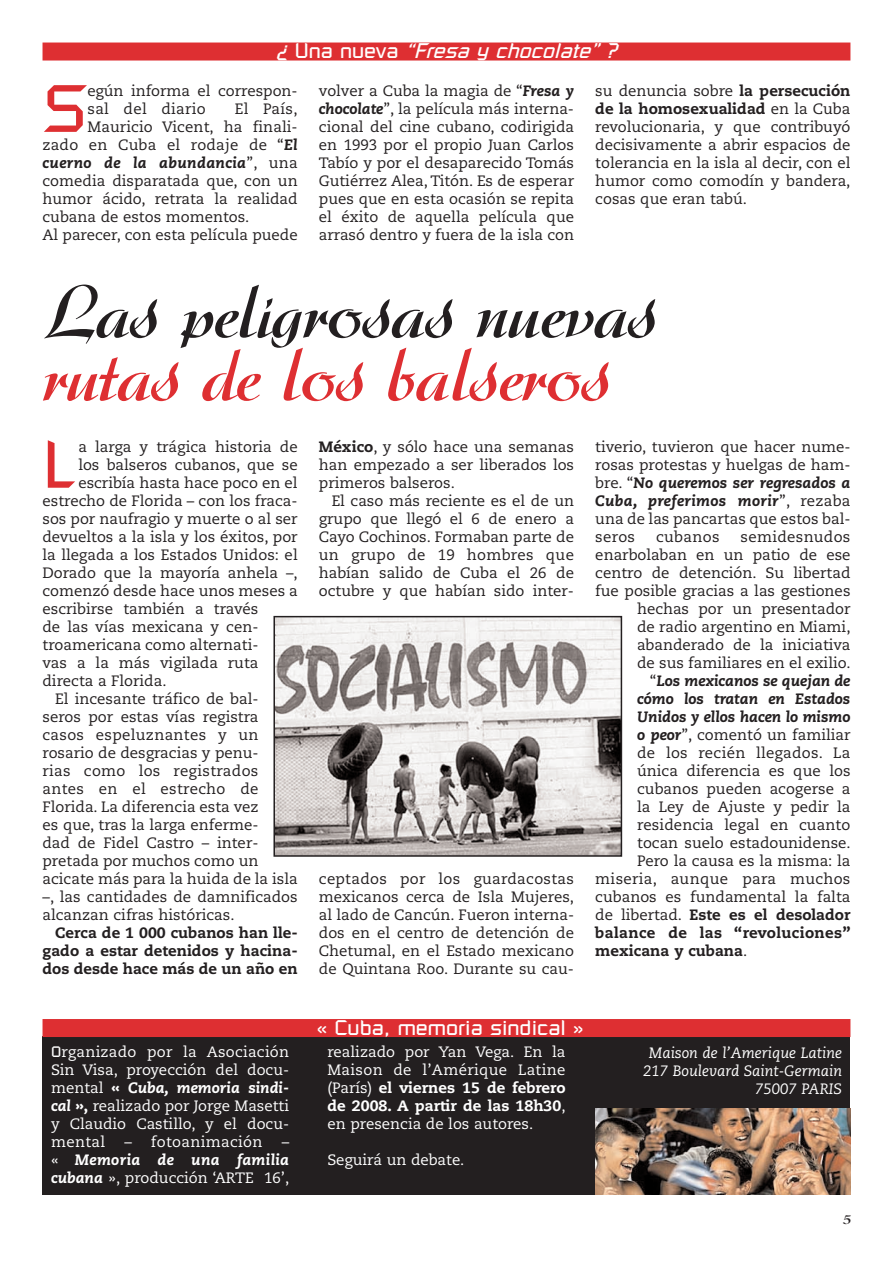
<style>
.page{position:relative;width:893px;height:1263px;background:#fff}
.page>*{position:absolute;margin:0;border:0;box-sizing:border-box;transform-origin:0 0}
.t1{font:500 73.5px "Arkona";color:#231f20}
.t2{font:500 73.5px "Arkona";color:#de2f32}
.t3{font:66px "Russell Square";color:#de2f32}
.t4{font:italic 21px "Russell Square";color:#fff}
.t5{font:21px "Russell Square";color:#fff}
.t6{font:15px/18px "Caecilia";color:#231f20;text-align:justify}
.t7{font:15px/18px "Caecilia";color:#fff;text-align:justify}
.t8{font:15px "Caecilia";letter-spacing:.02em;color:#231f20}
.t9{font:800 15px/18px "Caecilia";color:#231f20;text-align:justify}
.t10{font:italic 800 15px "Caecilia";color:#231f20}
.t11{font:italic 15px/18px "Caecilia";color:#fff;text-align:right}
.t12{font:italic 800 15px/18px "Caecilia";letter-spacing:.025em;color:#fff;text-align:justify}
.t13{font:800 15px "Caecilia";letter-spacing:.025em;color:#231f20}
.t14{font:italic 800 15px "Caecilia";letter-spacing:.025em;color:#231f20}
.t15{font:15px "Caecilia";letter-spacing:.02em;color:#fff}
.t16{font:500 15px "Arkona";color:#231f20}
.s1{font-style:normal}
.s2{font-weight:800;font-style:italic}
.s3{font-weight:400;font-style:normal}
.s4{font-weight:800}
.s5{font-family:"Russell Square"}
.s6{font-weight:400}
</style>
<div class="page">
<img style="left:276px;top:619px;width:343px;height:235px">
<div style="left:273px;top:616px;width:349px;height:241px;border:2px solid #231f20"></div>
<div style="left:43px;top:1037px;width:807px;height:158px;background:#231f20"></div>
<div style="left:43px;top:43px;width:807px;height:18px;background:#de2f32"></div>
<div style="left:43px;top:1019px;width:807px;height:18px;background:#de2f32"></div>
<img style="left:595px;top:1109px;width:255px;height:86px">
<h3 class="t4" style="left:276px;top:44px;width:341px">¿ <span class="s1">Una nueva</span> “Fresa y chocolate” ?</h3>
<h2 class="t3" style="left:43px;top:85px;width:47px">S</h2>
<p class="t6" style="left:88px;top:83px;width:212px">egún informa el correspon&shy;sal del diario</p>
<p class="t6" style="left:235px;top:101px;width:64px">El País,</p>
<p class="t6" style="left:88px;top:119px;width:212px">Mauricio Vicent, ha finali-</p>
<p class="t6" style="left:43px;top:137px;width:257px">zado en Cuba el rodaje de “<span class="s2">El</span></p>
<p class="t14" style="left:43px;top:156px;width:257px">cuerno de la abundancia<span class="s3">”, una</span></p>
<p class="t6" style="left:43px;top:173px;width:257px">comedia disparatada que, con un</p>
<p class="t6" style="left:43px;top:191px;width:257px">humor ácido, retrata la realidad</p>
<p class="t6" style="left:43px;top:209px;width:208px">cubana de estos momentos.</p>
<p class="t6" style="left:43px;top:227px;width:257px">Al parecer, con esta película puede</p>
<p class="t6" style="left:319px;top:83px;width:257px">volver a Cuba la magia de “<span class="s2">Fresa y chocolate</span>”, la película más interna&shy;cional del cine cubano, codirigida en 1993 por el propio Juan Carlos Tabío y por el desaparecido Tomás Gutiérrez Alea, Titón. Es de esperar pues que en esta ocasión se repita el éxito de aquella película que arrasó dentro y fuera de la isla con</p>
<p class="t6" style="left:595px;top:83px;width:257px">su denuncia sobre <span class="s4">la persecución de la homosexualidad</span> en la Cuba revolucionaria, y que contribuyó decisivamente a abrir espacios de tolerancia en la isla al decir, con el humor como comodín y bandera, cosas que eran tabú.</p>
<h1 class="t1" style="left:43px;top:285px;width:616px">Las peligrosas nuevas</h1>
<h1 class="t2" style="left:43px;top:348px;width:569px">rutas de los balseros</h1>
<h2 class="t3" style="left:43px;top:441px;width:33px">L</h2>
<p class="t6" style="left:78px;top:439px;width:221px">a larga y trágica historia de</p>
<p class="t6" style="left:78px;top:457px;width:221px">los balseros cubanos, que se</p>
<p class="t6" style="left:78px;top:475px;width:221px">escribía hasta hace poco en el</p>
<p class="t6" style="left:43px;top:493px;width:257px">estrecho de Florida – con los fraca-</p>
<p class="t6" style="left:43px;top:511px;width:257px">sos por naufragio y muerte o al ser</p>
<p class="t6" style="left:43px;top:529px;width:257px">devueltos a la isla y los éxitos, por</p>
<p class="t6" style="left:43px;top:547px;width:257px">la llegada a los Estados Unidos: el</p>
<p class="t6" style="left:43px;top:565px;width:257px">Dorado que la mayoría anhela –,</p>
<p class="t6" style="left:43px;top:583px;width:257px">comenzó desde hace unos meses a</p>
<p class="t6" style="left:43px;top:601px;width:217px">escribirse también a través</p>
<p class="t6" style="left:43px;top:619px;width:218px">de las vías mexicana y cen-</p>
<p class="t6" style="left:43px;top:637px;width:217px">troamericana como alternati-</p>
<p class="t6" style="left:43px;top:655px;width:217px">vas a la más vigilada ruta</p>
<p class="t6" style="left:43px;top:673px;width:126px">directa a Florida.</p>
<p class="t6" style="left:55px;top:691px;width:205px">El incesante tráfico de bal-</p>
<p class="t6" style="left:43px;top:709px;width:218px">seros por estas vías registra</p>
<p class="t8" style="left:43px;top:728px;width:217px">casos espeluznantes y un</p>
<p class="t6" style="left:43px;top:745px;width:217px">rosario de desgracias y penu-</p>
<p class="t8" style="left:43px;top:764px;width:217px">rias como los registrados</p>
<p class="t8" style="left:43px;top:782px;width:217px">antes en el estrecho de</p>
<p class="t6" style="left:43px;top:799px;width:217px">Florida. La diferencia esta vez</p>
<p class="t6" style="left:43px;top:817px;width:218px">es que, tras la larga enferme-</p>
<p class="t6" style="left:43px;top:835px;width:217px">dad de Fidel Castro – inter-</p>
<p class="t6" style="left:43px;top:853px;width:217px">pretada por muchos como un</p>
<p class="t6" style="left:43px;top:871px;width:257px">acicate más para la huida de la isla</p>
<p class="t6" style="left:43px;top:889px;width:257px">–, las cantidades de damnificados</p>
<p class="t6" style="left:43px;top:907px;width:193px">alcanzan cifras históricas.</p>
<p class="t9" style="left:43px;top:925px;width:257px;text-indent:13px">Cerca de 1 000 cubanos han lle&shy;gado a estar detenidos y hacina&shy;dos desde hace más de un año en</p>
<p class="t7" style="left:51px;top:1044px;width:240px"><span class="s5">O</span>rganizado por la Asociación Sin Visa, proyección del docu&shy;mental <span class="s4">«</span> <span class="s2">Cuba, memoria sindi&shy;cal</span> <span class="s4">»,</span> realizado por Jorge Masetti y Claudio Castillo, y el docu&shy;mental</p>
<p class="t15" style="left:124px;top:1135px;width:140px">– fotoanimación</p>
<p class="t12" style="left:51px;top:1134px;width:240px;text-indent:231px"><span class="s3">– «</span> Memoria de una familia cubana <span class="s3">», producción ‘ARTE 16’,</span></p>
<p class="t6" style="left:319px;top:439px;width:257px"><span class="s4">México</span>, y sólo hace una semanas han empezado a ser liberados los primeros balseros.</p>
<p class="t6" style="left:319px;top:493px;width:257px;text-indent:13px">El caso más reciente es el de un grupo que llegó el 6 de enero a Cayo Cochinos. Formaban parte de un grupo de 19 hombres que habían salido de Cuba el 26 de octubre y que habían sido inter-</p>
<p class="t6" style="left:319px;top:871px;width:257px">ceptados por los guardacostas mexicanos cerca de Isla Mujeres, al lado de Cancún. Fueron interna&shy;dos en el centro de detención de Chetumal, en el Estado mexicano de Quintana Roo. Durante su cau-</p>
<p class="t6" style="left:595px;top:439px;width:257px">tiverio, tuvieron que hacer nume&shy;rosas protestas y huelgas de ham&shy;bre. “<span class="s2">No queremos ser regresados a Cuba, preferimos morir</span>”, rezaba una de las pancartas que estos bal&shy;seros</p>
<p class="t8" style="left:656px;top:530px;width:65px">cubanos</p>
<p class="t8" style="left:740px;top:530px;width:111px">semidesnudos</p>
<p class="t6" style="left:595px;top:547px;width:257px">enarbolaban en un patio de ese</p>
<p class="t6" style="left:595px;top:565px;width:257px">centro de detención. Su libertad</p>
<p class="t6" style="left:595px;top:583px;width:257px">fue posible gracias a las gestiones</p>
<p class="t6" style="left:637px;top:601px;width:215px">hechas por un presentador</p>
<p class="t6" style="left:637px;top:619px;width:215px">de radio argentino en Miami,</p>
<p class="t6" style="left:637px;top:637px;width:215px">abanderado de la iniciativa</p>
<p class="t6" style="left:637px;top:655px;width:215px">de sus familiares en el exilio.</p>
<p class="t10" style="left:650px;top:674px;width:202px"><span class="s3">“</span>Los mexicanos se quejan de</p>
<p class="t10" style="left:637px;top:692px;width:215px">cómo los tratan en Estados</p>
<p class="t10" style="left:637px;top:710px;width:215px">Unidos y ellos hacen lo mismo</p>
<p class="t6" style="left:637px;top:727px;width:215px"><span class="s2">o peor</span>”, comentó un familiar</p>
<p class="t8" style="left:637px;top:746px;width:215px">de los recién llegados. La</p>
<p class="t6" style="left:637px;top:763px;width:215px">única diferencia es que los</p>
<p class="t6" style="left:637px;top:781px;width:215px">cubanos pueden acogerse a</p>
<p class="t6" style="left:637px;top:799px;width:215px">la Ley de Ajuste y pedir la</p>
<p class="t6" style="left:637px;top:817px;width:215px">residencia legal en cuanto</p>
<p class="t6" style="left:637px;top:835px;width:215px">tocan suelo estadounidense.</p>
<p class="t6" style="left:637px;top:853px;width:215px">Pero la causa es la misma: la</p>
<p class="t8" style="left:595px;top:872px;width:257px">miseria, aunque para muchos</p>
<p class="t6" style="left:595px;top:889px;width:257px">cubanos es fundamental la falta</p>
<p class="t9" style="left:595px;top:907px;width:257px"><span class="s6">de libertad.</span> Este es el desolador</p>
<p class="t13" style="left:595px;top:926px;width:257px">balance de las “revoluciones”</p>
<p class="t9" style="left:595px;top:943px;width:153px">mexicana y cubana<span class="s6">.</span></p>
<h3 class="t5" style="left:317px;top:1020px;width:268px">« Cuba, memoria sindical »</h3>
<p class="t7" style="left:327px;top:1044px;width:240px">realizado por Yan Vega. En la Maison de l’Amérique Latine (París) <span class="s4">el viernes 15 de febrero de 2008. A partir de las 18h30</span>, en presencia de los autores.</p>
<p class="t7" style="left:327px;top:1152px;width:138px">Seguirá un debate.</p>
<p class="t11" style="left:643px;top:1045px;width:200px">Maison de l’Amerique Latine<br>217 Boulevard Saint-Germain<br>75007 PARIS</p>
<p class="t16" style="left:843px;top:1213px;width:9px">5</p>
</div>
